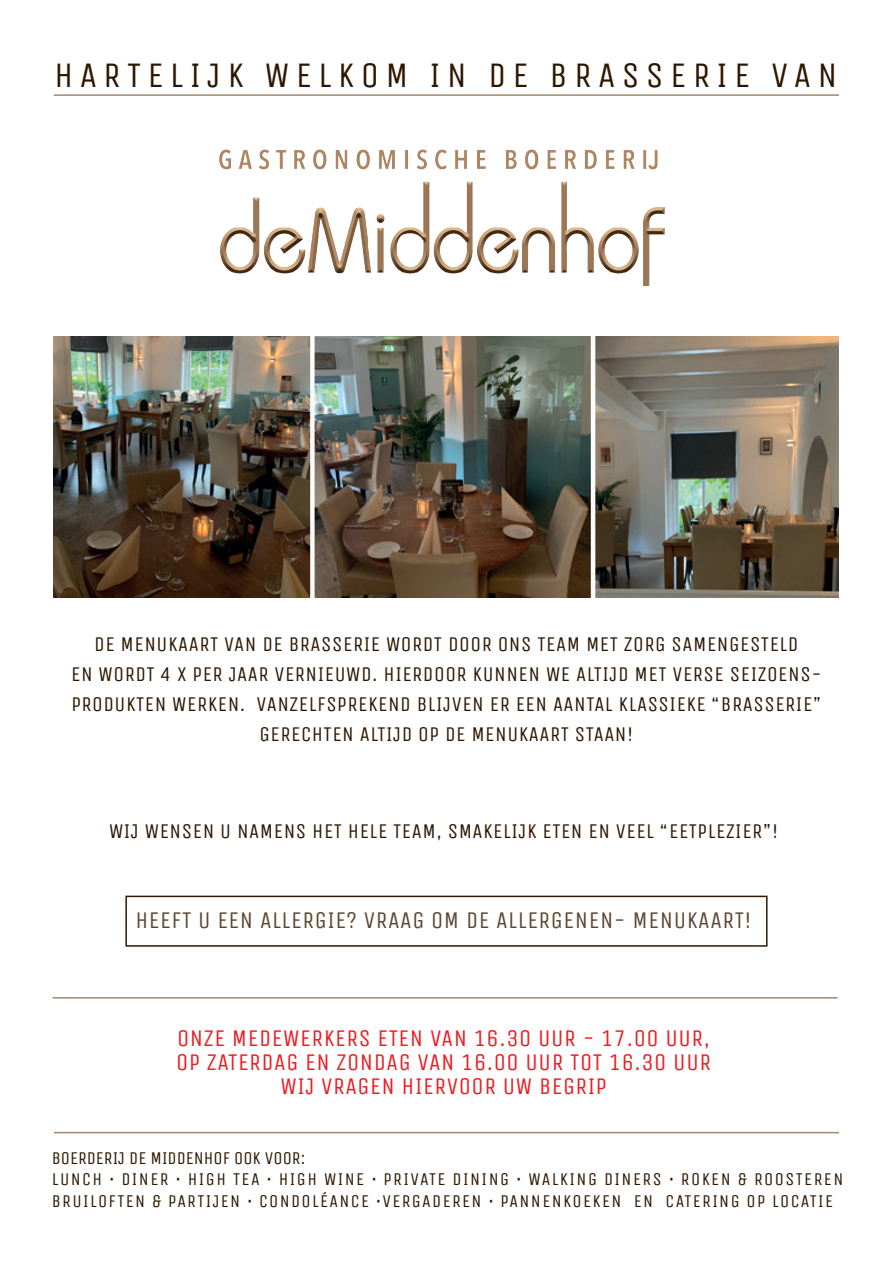
<style>
.page{position:relative;width:893px;height:1263px;background:#fff}
.page>*{position:absolute;margin:0;border:0;box-sizing:border-box;transform-origin:0 0}
.t1{font:36px "Unica One";letter-spacing:.175em;color:#2e1700}
.t2{font:24px/24px "Unica One";letter-spacing:.025em;color:#ee1d23;text-align:center}
.t3{font:24px "Unica One";letter-spacing:.025em;color:#5d4734}
.t4{font:21px/30px "Unica One";letter-spacing:.025em;color:#2e1700;text-align:center}
.t5{font:18px/21.6px "Unica One";letter-spacing:.075em;color:#2e1700}
</style>
<div class="page">
<hr style="left:54px;top:94px;width:785px;height:2px;background:#a3876a">
<img style="left:219px;top:149px;width:446px;height:136px">
<img style="left:53px;top:336px;width:785px;height:261px">
<hr style="left:54px;top:1132px;width:785px;height:1px;background:#a3876a">
<hr style="left:53px;top:997px;width:784px;height:1px;background:#a3876a">
<div style="left:125px;top:896px;width:642px;height:51px;border:2px solid #2e1700"></div>
<h1 class="t1" style="left:54px;top:54px;width:785px">HARTELIJK WELKOM IN DE BRASSERIE VAN</h1>
<p class="t4" style="left:71px;top:629px;width:752px">DE MENUKAART VAN DE BRASSERIE WORDT DOOR ONS TEAM MET ZORG SAMENGESTELD<br>EN WORDT 4 X PER JAAR VERNIEUWD. HIERDOOR KUNNEN WE ALTIJD MET VERSE SEIZOENS-PRODUKTEN WERKEN. VANZELFSPREKEND BLIJVEN ER EEN AANTAL KLASSIEKE “BRASSERIE” GERECHTEN ALTIJD OP DE MENUKAART STAAN!</p>
<p class="t4" style="left:109px;top:816px;width:671px">WIJ WENSEN U NAMENS HET HELE TEAM, SMAKELIJK ETEN EN VEEL “EETPLEZIER”!</p>
<p class="t3" style="left:135px;top:906px;width:618px">HEEFT U EEN ALLERGIE? VRAAG OM DE ALLERGENEN- MENUKAART!</p>
<p class="t2" style="left:176px;top:1026px;width:536px">ONZE MEDEWERKERS ETEN VAN 16.30 UUR - 17.00 UUR,<br>OP ZATERDAG EN ZONDAG VAN 16.00 UUR TOT 16.30 UUR<br>WIJ VRAGEN HIERVOOR UW BEGRIP</p>
<p class="t5" style="left:52px;top:1147px;width:793px">BOERDERIJ DE MIDDENHOF OOK VOOR:<br>LUNCH • DINER • HIGH TEA • HIGH WINE • PRIVATE DINING • WALKING DINERS • ROKEN &amp; ROOSTEREN<br>BRUILOFTEN &amp; PARTIJEN • CONDOLÉANCE •VERGADEREN • PANNENKOEKEN EN CATERING OP LOCATIE</p>
</div>
